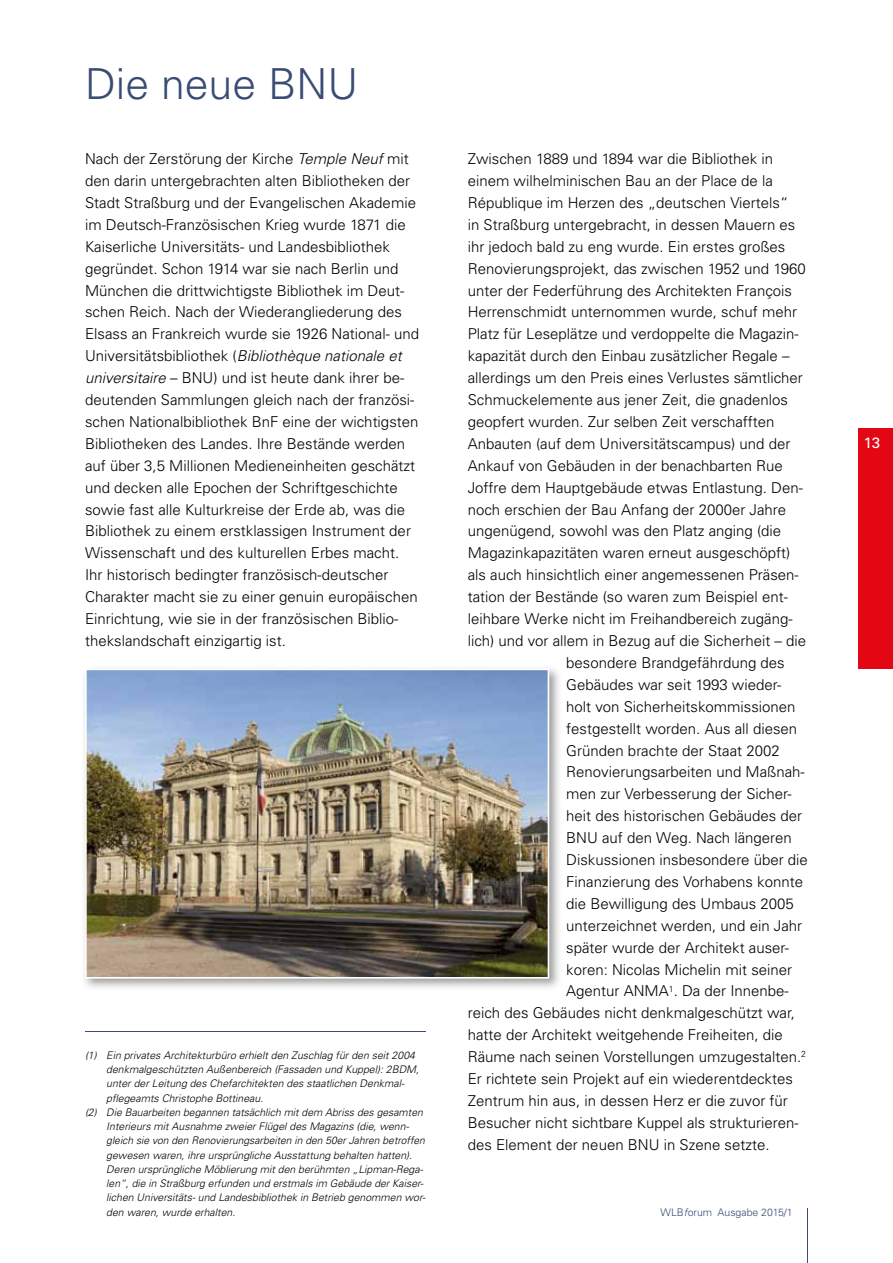
<style>
.page{position:relative;width:893px;height:1263px;background:#fff}
.page>*{position:absolute;margin:0;border:0;box-sizing:border-box;transform-origin:0 0}
.t1{font:300 42.75px "Univers";color:#3a4c74}
.t2{font:300 15px/21.9px "Univers";color:#000}
.t3{font:15px "Univers";color:#fff}
.t4{font:italic 300 10.5px "Univers";color:#000}
.t5{font:300 10.5px "Univers";color:#3a4c74}
.s1{font-style:italic}
</style>
<div class="page">
<hr style="left:807px;top:1208px;width:1px;height:55px;background:#3a4c74">
<div style="left:859px;top:428px;width:34px;height:240px;background:#e30613"></div>
<img style="left:84px;top:668px;width:475px;height:320px">
<img style="left:85px;top:668px;width:464px;height:311px">
<hr style="left:85px;top:1031px;width:340px;height:1px;background:#3a4c74">
<h1 class="t1" style="left:85px;top:58px;width:275px">Die neue BNU</h1>
<p class="t2" style="left:85px;top:147px;width:335px">Nach der Zerstörung der Kirche <span class="s1">Temple Neuf</span> mit den darin untergebrachten alten Bibliotheken der Stadt Straßburg und der Evangelischen Akademie im Deutsch-Französischen Krieg wurde 1871 die Kaiserliche Universitäts- und Landesbibliothek gegründet. Schon 1914 war sie nach Berlin und München die drittwichtigste Bibliothek im Deut&shy;schen Reich. Nach der Wiederangliederung des Elsass an Frankreich wurde sie 1926 National- und Universitätsbibliothek (<span class="s1">Bibliothèque nationale et universitaire</span> – BNU) und ist heute dank ihrer be&shy;deutenden Sammlungen gleich nach der französi&shy;schen Nationalbibliothek BnF eine der wichtigsten Bibliotheken des Landes. Ihre Bestände werden auf über 3,5 Millionen Medieneinheiten geschätzt und decken alle Epochen der Schriftgeschichte sowie fast alle Kulturkreise der Erde ab, was die Bibliothek zu einem erstklassigen Instrument der Wissenschaft und des kulturellen Erbes macht.<br>Ihr historisch bedingter französisch-deutscher Charakter macht sie zu einer genuin europäischen Einrichtung, wie sie in der französischen Biblio&shy;thekslandschaft einzigartig ist.</p>
<p class="t2" style="left:468px;top:147px;width:307px">Zwischen 1889 und 1894 war die Bibliothek in</p>
<p class="t2" style="left:468px;top:169px;width:307px">einem wilhelminischen Bau an der Place de la</p>
<p class="t2" style="left:468px;top:191px;width:322px">République im Herzen des „deutschen Viertels“</p>
<p class="t2" style="left:468px;top:213px;width:329px">in Straßburg untergebracht, in dessen Mauern es</p>
<p class="t2" style="left:468px;top:235px;width:319px">ihr jedoch bald zu eng wurde. Ein erstes großes</p>
<p class="t2" style="left:468px;top:257px;width:339px">Renovierungsprojekt, das zwischen 1952 und 1960</p>
<p class="t2" style="left:468px;top:279px;width:326px">unter der Federführung des Architekten François</p>
<p class="t2" style="left:468px;top:301px;width:331px">Herrenschmidt unternommen wurde, schuf mehr</p>
<p class="t2" style="left:468px;top:323px;width:332px">Platz für Leseplätze und verdoppelte die Magazin-</p>
<p class="t2" style="left:468px;top:345px;width:323px">kapazität durch den Einbau zusätzlicher Regale –</p>
<p class="t2" style="left:468px;top:366px;width:337px">allerdings um den Preis eines Verlustes sämtlicher</p>
<p class="t2" style="left:468px;top:388px;width:322px">Schmuckelemente aus jener Zeit, die gnadenlos</p>
<p class="t2" style="left:468px;top:410px;width:308px">geopfert wurden. Zur selben Zeit verschafften</p>
<p class="t2" style="left:468px;top:432px;width:324px">Anbauten (auf dem Universitätscampus) und der</p>
<p class="t2" style="left:468px;top:454px;width:317px">Ankauf von Gebäuden in der benachbarten Rue</p>
<p class="t2" style="left:468px;top:476px;width:337px">Joffre dem Hauptgebäude etwas Entlastung. Den-</p>
<p class="t2" style="left:468px;top:498px;width:320px">noch erschien der Bau Anfang der 2000er Jahre</p>
<p class="t2" style="left:468px;top:520px;width:315px">ungenügend, sowohl was den Platz anging (die</p>
<p class="t2" style="left:468px;top:542px;width:324px">Magazinkapazitäten waren erneut ausgeschöpft)</p>
<p class="t2" style="left:468px;top:564px;width:332px">als auch hinsichtlich einer angemessenen Präsen-</p>
<p class="t2" style="left:468px;top:585px;width:322px">tation der Bestände (so waren zum Beispiel ent-</p>
<p class="t2" style="left:468px;top:607px;width:326px">leihbare Werke nicht im Freihandbereich zugäng-</p>
<p class="t2" style="left:468px;top:629px;width:340px">lich) und vor allem in Bezug auf die Sicherheit – die</p>
<p class="t2" style="left:566px;top:651px;width:220px">besondere Brandgefährdung des</p>
<p class="t2" style="left:566px;top:673px;width:217px">Gebäudes war seit 1993 wieder-</p>
<p class="t2" style="left:566px;top:695px;width:231px">holt von Sicherheitskommissionen</p>
<p class="t2" style="left:566px;top:717px;width:232px">festgestellt worden. Aus all diesen</p>
<p class="t2" style="left:566px;top:739px;width:215px">Gründen brachte der Staat 2002</p>
<p class="t2" style="left:566px;top:761px;width:240px">Renovierungsarbeiten und Maßnah-</p>
<p class="t2" style="left:566px;top:783px;width:227px">men zur Verbesserung der Sicher-</p>
<p class="t2" style="left:566px;top:804px;width:237px">heit des historischen Gebäudes der</p>
<p class="t2" style="left:566px;top:826px;width:227px">BNU auf den Weg. Nach längeren</p>
<p class="t2" style="left:566px;top:848px;width:243px">Diskussionen insbesondere über die</p>
<p class="t2" style="left:566px;top:870px;width:238px">Finanzierung des Vorhabens konnte</p>
<p class="t2" style="left:566px;top:892px;width:229px">die Bewilligung des Umbaus 2005</p>
<p class="t2" style="left:566px;top:914px;width:237px">unterzeichnet werden, und ein Jahr</p>
<p class="t2" style="left:566px;top:936px;width:224px">später wurde der Architekt auser-</p>
<p class="t2" style="left:566px;top:958px;width:227px">koren: Nicolas Michelin mit seiner</p>
<p class="t2" style="left:566px;top:980px;width:224px">Agentur ANMA<sup>1</sup>. Da der Innenbe-</p>
<p class="t2" style="left:468px;top:1002px;width:329px">reich des Gebäudes nicht denkmalgeschützt war,</p>
<p class="t2" style="left:468px;top:1023px;width:317px">hatte der Architekt weitgehende Freiheiten, die</p>
<p class="t2" style="left:468px;top:1045px;width:340px">Räume nach seinen Vorstellungen umzugestalten.<sup>2</sup></p>
<p class="t2" style="left:468px;top:1067px;width:327px">Er richtete sein Projekt auf ein wiederentdecktes</p>
<p class="t2" style="left:468px;top:1089px;width:322px">Zentrum hin aus, in dessen Herz er die zuvor für</p>
<p class="t2" style="left:468px;top:1111px;width:332px">Besucher nicht sichtbare Kuppel als strukturieren-</p>
<p class="t2" style="left:468px;top:1133px;width:303px">des Element der neuen BNU in Szene setzte.</p>
<p class="t4" style="left:85px;top:1049px;width:331px">(1) Ein privates Architekturbüro erhielt den Zuschlag für den seit 2004</p>
<p class="t4" style="left:106px;top:1063px;width:314px">denkmalgeschützten Außenbereich (Fassaden und Kuppel): 2BDM,</p>
<p class="t4" style="left:106px;top:1077px;width:299px">unter der Leitung des Chefarchitekten des staatlichen Denkmal-</p>
<p class="t4" style="left:106px;top:1091px;width:158px">pflegeamts Christophe Bottineau.</p>
<p class="t4" style="left:85px;top:1106px;width:339px">(2) Die Bauarbeiten begannen tatsächlich mit dem Abriss des gesamten</p>
<p class="t4" style="left:106px;top:1120px;width:304px">Interieurs mit Ausnahme zweier Flügel des Magazins (die, wenn-</p>
<p class="t4" style="left:106px;top:1134px;width:320px">gleich sie von den Renovierungsarbeiten in den 50er Jahren betroffen</p>
<p class="t4" style="left:106px;top:1148px;width:307px">gewesen waren, ihre ursprüngliche Ausstattung behalten hatten).</p>
<p class="t4" style="left:106px;top:1163px;width:318px">Deren ursprüngliche Möblierung mit den berühmten „Lipman-Rega-</p>
<p class="t4" style="left:106px;top:1177px;width:318px">len“, die in Straßburg erfunden und erstmals im Gebäude der Kaiser-</p>
<p class="t4" style="left:106px;top:1191px;width:320px">lichen Universitäts- und Landesbibliothek in Betrieb genommen wor-</p>
<p class="t4" style="left:106px;top:1205px;width:130px">den waren, wurde erhalten.</p>
<p class="t5" style="left:661px;top:1206px;width:134px">WLB<span class="s1">f</span>orum Ausgabe 2015/1</p>
<p class="t3" style="left:863px;top:434px;width:18px">13</p>
</div>
